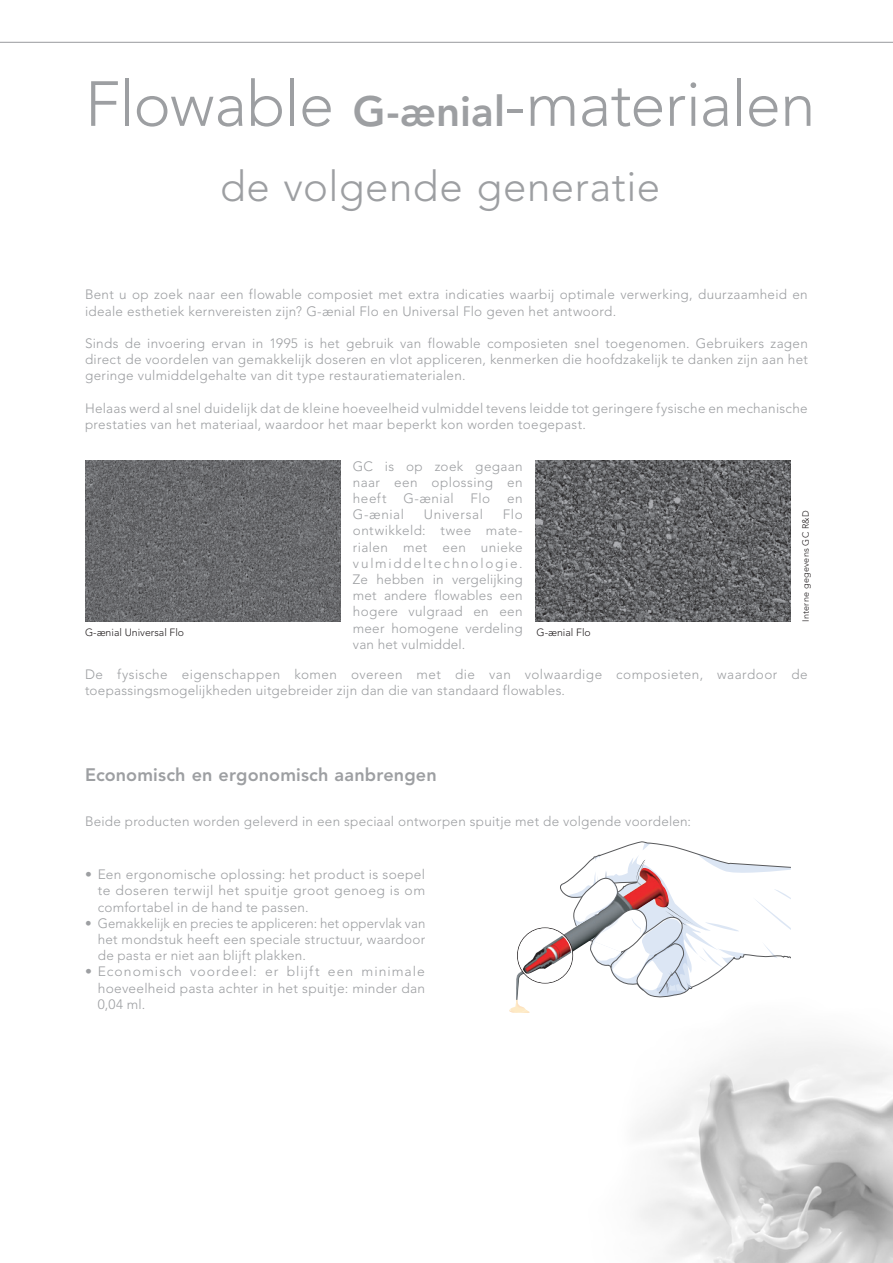
<style>
.page{position:relative;width:893px;height:1263px;background:#fff}
.page>*{position:absolute;margin:0;border:0;box-sizing:border-box;transform-origin:0 0}
.t1{font:300 63px "Avenir";letter-spacing:-.01em;color:#9d9fa2}
.t2{font:300 42px "Avenir";letter-spacing:.015em;color:#9d9fa2}
.t3{font:800 18px "Avenir";letter-spacing:.01em;color:#9d9fa2}
.t4{font:300 13.5px/16.2px "Avenir";letter-spacing:.02em;color:#9d9fa2;text-align:justify}
.t5{font:300 13.5px "Avenir";letter-spacing:.045em;color:#9d9fa2}
.t6{font:300 10.5px "Avenir";color:#231f20}
.t7{font:300 9px "Avenir";letter-spacing:.03em;color:#231f20}
.s1{font-weight:800;font-size:42px}
</style>
<div class="page">
<svg style="left:0;top:41px;width:893px;height:2px;background:#cbcbcd"></svg>
<img style="left:638px;top:1040px;width:255px;height:223px">
<svg style="left:509px;top:1000px;width:21px;height:13px"></svg>
<img style="left:516px;top:929px;width:40px;height:71px">
<svg style="left:556px;top:842px;width:235px;height:156px"></svg>
<div style="left:518px;top:928px;width:54px;height:55px;border:1px solid #fff;border-radius:50%"></div>
<img style="left:85px;top:460px;width:255px;height:161px">
<img style="left:535px;top:460px;width:256px;height:161px">
<p class="t1" style="left:85px;top:67px;width:732px">Flowable <span class="s1">G-ænial</span>-materialen</p>
<p class="t2" style="left:220px;top:162px;width:441px">de volgende generatie</p>
<p class="t4" style="left:85px;top:287px;width:724px">Bent u op zoek naar een flowable composiet met extra indicaties waarbij optimale verwerking, duurzaamheid en ideale esthetiek kernvereisten zijn? G-ænial Flo en Universal Flo geven het antwoord.</p>
<p class="t4" style="left:85px;top:335px;width:724px">Sinds de invoering ervan in 1995 is het gebruik van flowable composieten snel toegenomen. Gebruikers zagen direct de voordelen van gemakkelijk doseren en vlot appliceren, kenmerken die hoofdzakelijk te danken zijn aan het geringe vulmiddelgehalte van dit type restauratiematerialen.</p>
<p class="t4" style="left:85px;top:400px;width:724px">Helaas werd al snel duidelijk dat de kleine hoeveelheid vulmiddel tevens leidde tot geringere fysische en mechanische prestaties van het materiaal, waardoor het maar beperkt kon worden toegepast.</p>
<p class="t4" style="left:353px;top:458px;width:171px">GC is op zoek gegaan naar een oplossing en heeft G-ænial Flo en G-ænial</p>
<p class="t4" style="left:353px;top:506px;width:171px;text-indent:150px">Flo ontwikkeld: twee mate&shy;rialen met een unieke vulmiddeltechnologie.<br>Ze hebben in vergelijking met andere flowables een hogere vulgraad en een meer homogene verdeling van het vulmiddel.</p>
<p class="t5" style="left:424px;top:507px;width:61px">Universal</p>
<p class="t6" style="left:85px;top:627px;width:101px">G-ænial Universal Flo</p>
<p class="t6" style="left:536px;top:627px;width:56px">G-ænial Flo</p>
<p class="t7" style="left:800px;top:622px;width:113px;rotate:-90deg">Interne gegevens GC R&amp;D</p>
<p class="t4" style="left:85px;top:666px;width:724px">De fysische eigenschappen komen overeen met die van volwaardige composieten, waardoor de toepassingsmogelijkheden uitgebreider zijn dan die van standaard flowables.</p>
<p class="t3" style="left:85px;top:764px;width:353px">Economisch en ergonomisch aanbrengen</p>
<p class="t4" style="left:85px;top:813px;width:608px">Beide producten worden geleverd in een speciaal ontworpen spuitje met de volgende voordelen:</p>
<p class="t4" style="left:98px;top:866px;width:329px;text-indent:-13px">• Een ergonomische oplossing: het product is soepel te doseren terwijl het spuitje groot genoeg is om comfortabel in de hand te passen.</p>
<p class="t4" style="left:98px;top:915px;width:329px;text-indent:-13px">• Gemakkelijk en precies te appliceren: het oppervlak van het mondstuk heeft een speciale structuur, waardoor de pasta er niet aan blijft plakken.</p>
<p class="t4" style="left:98px;top:964px;width:329px;text-indent:-13px">• Economisch voordeel: er blijft een minimale hoeveelheid pasta achter in het spuitje: minder dan 0,04 ml.</p>
</div>
